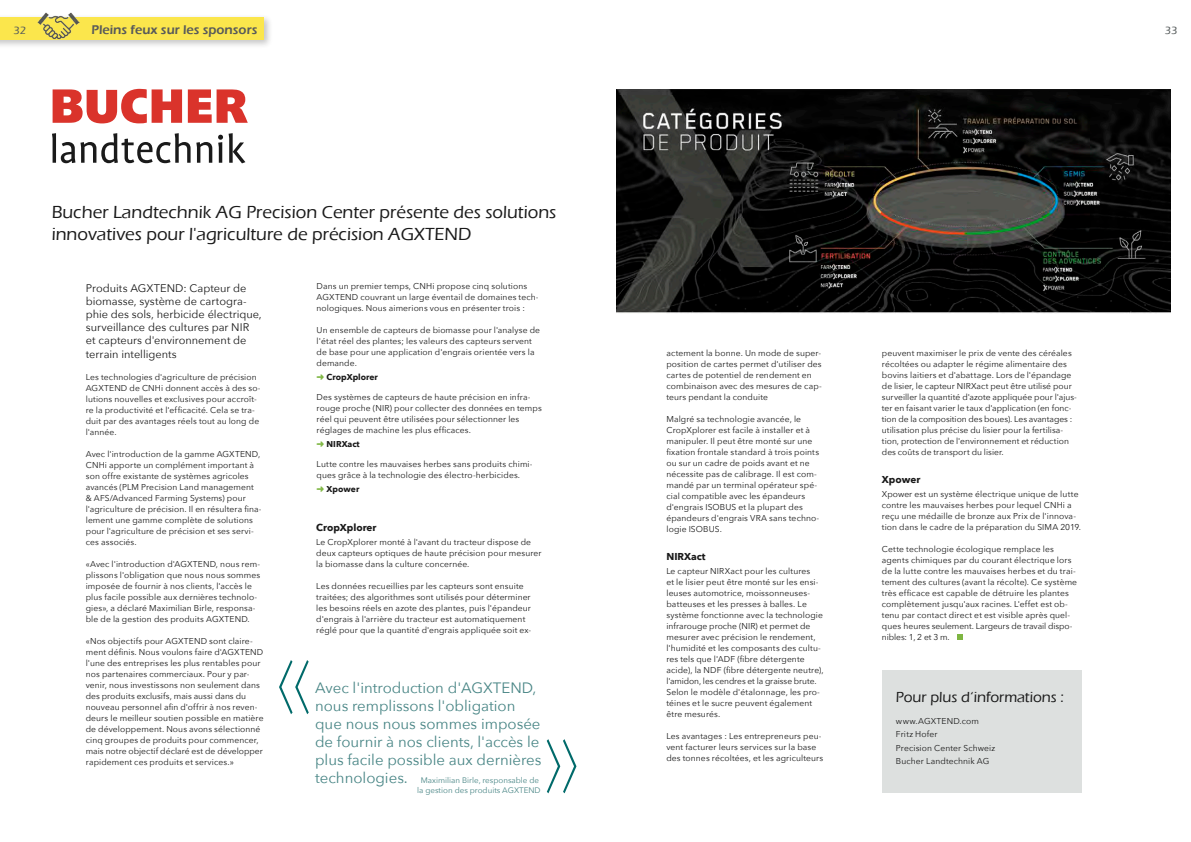
<style>
.page{position:relative;width:1191px;height:842px;background:#fff}
.page>*{position:absolute;margin:0;border:0;box-sizing:border-box;transform-origin:0 0}
.t1{font:200 137.8px "Avenir Next";color:#006a6a;scale:.71 1}
.t2{font:500 18px/21.6px "Eras ITC";color:#1a1a1a}
.t3{font:15px/18px "Avenir Next";color:#488585}
.t4{font:500 15px "Eras ITC";letter-spacing:-.005em;color:#1a1a1a}
.t5{font:600 13px "Eras ITC";color:#585a5a}
.t6{font:11px/13.2px "Avenir Next";color:#1a1a1a}
.t7{font:500 11px "Eras ITC";color:#555b5b}
.t8{font:700 10px "Avenir Next";color:#1a1a1a}
.t9{font:8.5px/11px "Avenir Next";letter-spacing:.01em;color:#1a1a1a}
.t10{font:700 8.5px "Avenir Next";color:#1a1a1a}
.t11{font:8px/9.6px "Avenir Next";color:#488585;text-align:right}
.s1{color:#7eb642}
.s2{font-size:15px}
</style>
<div class="page">
<div style="left:882px;top:670px;width:199px;height:123px;background:#dde0df"></div>
<svg style="left:957px;top:634px;width:6px;height:6px"></svg>
<div style="left:0;top:14px;width:273px;height:35px;background:#1a1a1a;opacity:.25"></div>
<div style="left:0;top:17px;width:264px;height:23px;background:#fbe64c"></div>
<img style="left:37px;top:12px;width:42px;height:28px">
<svg style="left:53px;top:89px;width:195px;height:34px"></svg>
<svg style="left:52px;top:133px;width:160px;height:30px"></svg>
<svg style="left:218px;top:135px;width:5px;height:28px"></svg>
<svg style="left:229px;top:133px;width:16px;height:30px"></svg>
<img style="left:616px;top:89px;width:554px;height:224px">
<p class="t7" style="left:8px;top:24px;width:20px">6732</p>
<h3 class="t5" style="left:91px;top:22px;width:167px">Pleins feux sur les sponsors</h3>
<h2 class="t2" style="left:52px;top:202px;width:506px">Bucher Landtechnik AG Precision Center présente des solutions innovatives pour l'agriculture de précision AGXTEND</h2>
<p class="t6" style="left:86px;top:281px;width:177px">Produits AGXTEND: Capteur de biomasse, système de cartogra&shy;phie des sols, herbicide électrique, surveillance des cultures par NIR et capteurs d'environnement de terrain intelligents</p>
<p class="t9" style="left:86px;top:371px;width:176px">Les technologies d'agriculture de précision AGXTEND de CNHi donnent accès à des so&shy;lutions nouvelles et exclusives pour accroît&shy;re la productivité et l'efficacité. Cela se tra&shy;duit par des avantages réels tout au long de l'année.</p>
<p class="t9" style="left:86px;top:448px;width:177px">Avec l'introduction de la gamme AGXTEND, CNHi apporte un complément important à son offre existante de systèmes agricoles avancés (PLM Precision Land management &amp; AFS/Advanced Farming Systems) pour l'agriculture de précision. Il en résultera fina&shy;lement une gamme complète de solutions pour l'agriculture de précision et ses servi&shy;ces associés.</p>
<p class="t9" style="left:86px;top:558px;width:176px">«Avec l'introduction d'AGXTEND, nous rem&shy;plissons l'obligation que nous nous sommes imposée de fournir à nos clients, l'accès le plus facile possible aux dernières technolo&shy;gies», a déclaré Maximilian Birle, responsa&shy;ble de la gestion des produits AGXTEND.</p>
<p class="t9" style="left:86px;top:635px;width:179px">«Nos objectifs pour AGXTEND sont claire&shy;ment définis. Nous voulons faire d'AGXTEND l'une des entreprises les plus rentables pour nos partenaires commerciaux. Pour y par&shy;venir, nous investissons non seulement dans des produits exclusifs, mais aussi dans du nouveau personnel afin d'offrir à nos reven&shy;deurs le meilleur soutien possible en matière de développement. Nous avons sélectionné cinq groupes de produits pour commencer, mais notre objectif déclaré est de développer rapidement ces produits et services.»</p>
<p class="t9" style="left:316px;top:280px;width:224px">Dans un premier temps, CNHi propose cinq solutions<br>AGXTEND couvrant un large éventail de domaines tech&shy;nologiques. Nous aimerions vous en présenter trois :</p>
<p class="t9" style="left:316px;top:324px;width:225px">Un ensemble de capteurs de biomasse pour l'analyse de l'état réel des plantes; les valeurs des capteurs servent de base pour une application d'engrais orientée vers la demande.</p>
<p class="t10" style="left:316px;top:369px;width:63px"><span class="s1">➜</span> CropXplorer</p>
<p class="t9" style="left:316px;top:391px;width:227px">Des systèmes de capteurs de haute précision en infra&shy;rouge proche (NIR) pour collecter des données en temps réel qui peuvent être utilisées pour sélectionner les réglages de machine les plus efficaces.</p>
<p class="t10" style="left:316px;top:436px;width:45px"><span class="s1">➜</span> NIRXact</p>
<p class="t9" style="left:316px;top:458px;width:217px">Lutte contre les mauvaises herbes sans produits chimi&shy;ques grâce à la technologie des électro-herbicides.</p>
<p class="t10" style="left:316px;top:481px;width:44px"><span class="s1">➜</span> Xpower</p>
<p class="t8" style="left:316px;top:519px;width:62px">CropXplorer</p>
<p class="t9" style="left:316px;top:536px;width:227px">Le CropXplorer monté à l'avant du tracteur dispose de deux capteurs optiques de haute précision pour mesurer la biomasse dans la culture concernée.</p>
<p class="t9" style="left:316px;top:580px;width:216px">Les données recueillies par les capteurs sont ensuite traitées; des algorithmes sont utilisés pour déterminer les besoins réels en azote des plantes, puis l'épandeur d'engrais à l'arrière du tracteur est automatiquement réglé pour que la quantité d'engrais appliquée soit ex-</p>
<h1 class="t1" style="left:271px;top:555px;width:68px">«</h1>
<h3 class="t3" style="left:315px;top:678px;width:228px">Avec l'introduction d'AGXTEND, nous remplissons l'obligation que nous nous sommes imposée de fournir à nos clients, l'accès le plus facile possible aux dernières</h3>
<p class="t11" style="left:315px;top:775px;width:227px"><span class="s2">technologies.</span> Maximilian Birle, responsable de la gestion des produits AGXTEND</p>
<h1 class="t1" style="left:537px;top:635px;width:68px">»</h1>
<p class="t7" style="left:1164px;top:24px;width:14px">33</p>
<p class="t9" style="left:666px;top:347px;width:157px">actement la bonne. Un mode de super&shy;position de cartes permet d'utiliser des cartes de potentiel de rendement en combinaison avec des mesures de cap&shy;teurs pendant la conduite</p>
<p class="t9" style="left:666px;top:413px;width:154px">Malgré sa technologie avancée, le CropXplorer est facile à installer et à manipuler. Il peut être monté sur une fixation frontale standard à trois points ou sur un cadre de poids avant et ne nécessite pas de calibrage. Il est com&shy;mandé par un terminal opérateur spé&shy;cial compatible avec les épandeurs d'engrais ISOBUS et la plupart des épandeurs d'engrais VRA sans techno&shy;logie ISOBUS.</p>
<p class="t8" style="left:666px;top:547px;width:41px">NIRXact</p>
<p class="t9" style="left:666px;top:565px;width:159px">Le capteur NIRXact pour les cultures<br>et le lisier peut être monté sur les ensi&shy;leuses automotrice, moissonneuses&shy;batteuses et les presses à balles. Le système fonctionne avec la technologie infrarouge proche (NIR) et permet de mesurer avec précision le rendement, l'humidité et les composants des cultu&shy;res tels que l'ADF (fibre détergente acide), la NDF (fibre détergente neutre), l'amidon, les cendres et la graisse brute.<br>Selon le modèle d'étalonnage, les pro&shy;téines et le sucre peuvent également être mesurés.</p>
<p class="t9" style="left:666px;top:730px;width:158px">Les avantages : Les entrepreneurs peu&shy;vent facturer leurs services sur la base des tonnes récoltées, et les agriculteurs</p>
<p class="t9" style="left:882px;top:347px;width:197px">peuvent maximiser le prix de vente des céréales récoltées ou adapter le régime alimentaire des bovins laitiers et d'abattage. Lors de l'épandage de lisier, le capteur NIRXact peut être utilisé pour surveiller la quantité d'azote appliquée pour l'ajus&shy;ter en faisant varier le taux d'application (en fonc&shy;tion de la composition des boues). Les avantages : utilisation plus précise du lisier pour la fertilisa&shy;tion, protection de l'environnement et réduction des coûts de transport du lisier.</p>
<p class="t8" style="left:882px;top:470px;width:40px">Xpower</p>
<p class="t9" style="left:882px;top:488px;width:201px">Xpower est un système électrique unique de lutte contre les mauvaises herbes pour lequel CNHi a reçu une médaille de bronze aux Prix de l'innova&shy;tion dans le cadre de la préparation du SIMA 2019.</p>
<p class="t9" style="left:882px;top:543px;width:197px">Cette technologie écologique remplace les agents chimiques par du courant électrique lors de la lutte contre les mauvaises herbes et du trai&shy;tement des cultures (avant la récolte). Ce système très efficace est capable de détruire les plantes complètement jusqu'aux racines. L'effet est ob&shy;tenu par contact direct et est visible après quel&shy;ques heures seulement. Largeurs de travail dispo&shy;nibles: 1, 2 et 3 m.</p>
<h3 class="t4" style="left:896px;top:689px;width:169px">Pour plus d‘informations :</h3>
<p class="t9" style="left:896px;top:714px;width:101px;line-height:13.5px">www.AGXTEND.com<br>Fritz Hofer<br>Precision Center Schweiz<br>Bucher Landtechnik AG</p>
</div>
